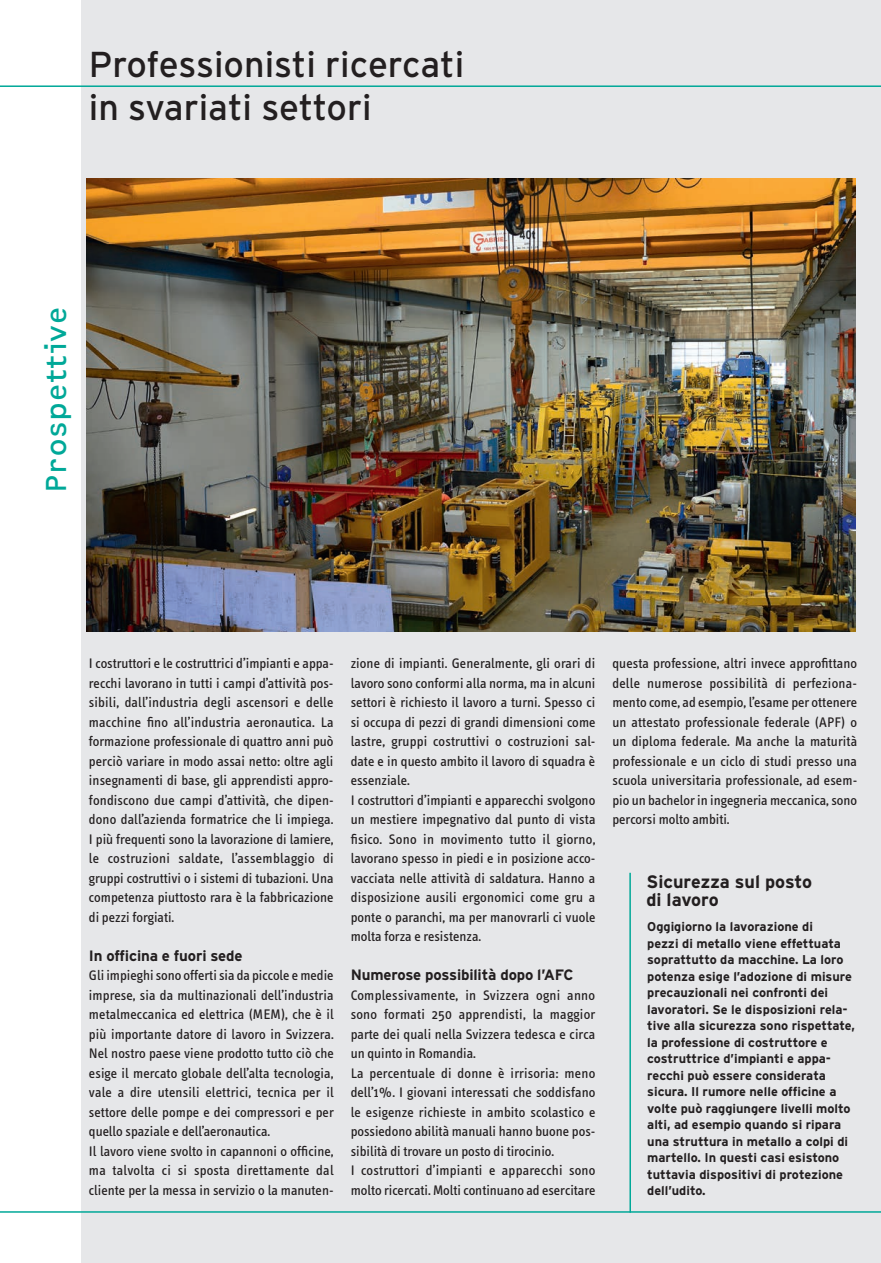
<style>
.page{position:relative;width:881px;height:1263px;background:#fff}
.page>*{position:absolute;margin:0;border:0;box-sizing:border-box;transform-origin:0 0}
.t1{font:36px/43.2px "Interstate";color:#231f20}
.t2{font:30px "OCRF";color:#00a898}
.t3{font:700 18px/18px "Interstate";letter-spacing:-.01em;color:#231f20}
.t4{font:700 15px "Interstate";letter-spacing:-.01em;color:#231f20}
.t5{font:14.25px/19.5px "Info Text";letter-spacing:.005em;color:#231f20}
.t6{font:700 12.75px/16.5px "Interstate";color:#231f20}
</style>
<div class="page">
<div style="left:81px;top:0;width:799px;height:1263px;background:#e6e7e9"></div>
<hr style="left:0;top:85px;width:880px;height:2px;background:#00a898">
<hr style="left:0;top:1211px;width:880px;height:2px;background:#00a898">
<hr style="left:629px;top:873px;width:1px;height:340px;background:#00a898">
<img style="left:87px;top:179px;width:768px;height:452px">
<h1 class="t1" style="left:89px;top:42px;width:376px">Professionisti ricercati in svariati settori</h1>
<h2 class="t2" style="left:37px;top:493px;width:189px;rotate:-90deg">Prospettive</h2>
<p class="t5" style="left:89px;top:654px;width:246px;text-align:justify">I costruttori e le costruttrici d’impianti e appa&shy;recchi lavorano in tutti i campi d’attività pos&shy;sibili, dall’industria degli ascensori e delle macchine fino all’industria aeronautica. La formazione professionale di quattro anni può perciò variare in modo assai netto: oltre agli insegnamenti di base, gli apprendisti appro&shy;fondiscono due campi d’attività, che dipen&shy;dono dall’azienda formatrice che li impiega.<br>I più frequenti sono la lavorazione di lamiere, le costruzioni saldate, l’assemblaggio di gruppi costruttivi o i sistemi di tubazioni. Una competenza piuttosto rara è la fabbricazione di pezzi forgiati.</p>
<p class="t4" style="left:89px;top:947px;width:155px">In officina e fuori sede</p>
<p class="t5" style="left:89px;top:966px;width:246px">Gli impieghi sono offerti sia da piccole e medie imprese, sia da multinazionali dell’industria metalmeccanica ed elettrica (MEM), che è il più importante datore di lavoro in Svizzera.<br>Nel nostro paese viene prodotto tutto ciò che esige il mercato globale dell’alta tecnologia, vale a dire utensili elettrici, tecnica per il settore delle pompe e dei compressori e per quello spaziale e dell’aeronautica.<br>Il lavoro viene svolto in capannoni o officine, ma talvolta ci si sposta direttamente dal cliente per la messa in servizio o la manuten-</p>
<p class="t5" style="left:350px;top:654px;width:246px">zione di impianti. Generalmente, gli orari di lavoro sono conformi alla norma, ma in alcuni settori è richiesto il lavoro a turni. Spesso ci si occupa di pezzi di grandi dimensioni come lastre, gruppi costruttivi o costruzioni sal&shy;date e in questo ambito il lavoro di squadra è essenziale.<br>I costruttori d’impianti e apparecchi svolgono un mestiere impegnativo dal punto di vista fisico. Sono in movimento tutto il giorno, lavorano spesso in piedi e in posizione acco&shy;vacciata nelle attività di saldatura. Hanno a disposizione ausili ergonomici come gru a ponte o paranchi, ma per manovrarli ci vuole molta forza e resistenza.</p>
<p class="t4" style="left:350px;top:967px;width:224px">Numerose possibilità dopo l’AFC</p>
<p class="t5" style="left:350px;top:985px;width:246px">Complessivamente, in Svizzera ogni anno sono formati 250 apprendisti, la maggior parte dei quali nella Svizzera tedesca e circa un quinto in Romandia.<br>La percentuale di donne è irrisoria: meno dell’1%. I giovani interessati che soddisfano le esigenze richieste in ambito scolastico e possiedono abilità manuali hanno buone pos&shy;sibilità di trovare un posto di tirocinio.<br>I costruttori d’impianti e apparecchi sono molto ricercati. Molti continuano ad esercitare</p>
<p class="t5" style="left:612px;top:654px;width:246px;text-align:justify">questa professione, altri invece approfittano delle numerose possibilità di perfeziona&shy;mento come, ad esempio, l’esame per ottenere un attestato professionale federale (APF) o un diploma federale. Ma anche la maturità professionale e un ciclo di studi presso una scuola universitaria professionale, ad esem&shy;pio un bachelor in ingegneria meccanica, sono percorsi molto ambiti.</p>
<p class="t3" style="left:646px;top:873px;width:167px">Sicurezza sul posto di lavoro</p>
<p class="t6" style="left:647px;top:918px;width:209px">Oggigiorno la lavorazione di<br>pezzi di metallo viene effettuata soprattutto da macchine. La loro potenza esige l’adozione di misure precauzionali nei confronti dei lavoratori. Se le disposizioni rela&shy;tive alla sicurezza sono rispettate, la professione di costruttore e costruttrice d’impianti e appa&shy;recchi può essere considerata sicura. Il rumore nelle officine a volte può raggiungere livelli molto alti, ad esempio quando si ripara una struttura in metallo a colpi di martello. In questi casi esistono tuttavia dispositivi di protezione dell’udito.</p>
</div>
